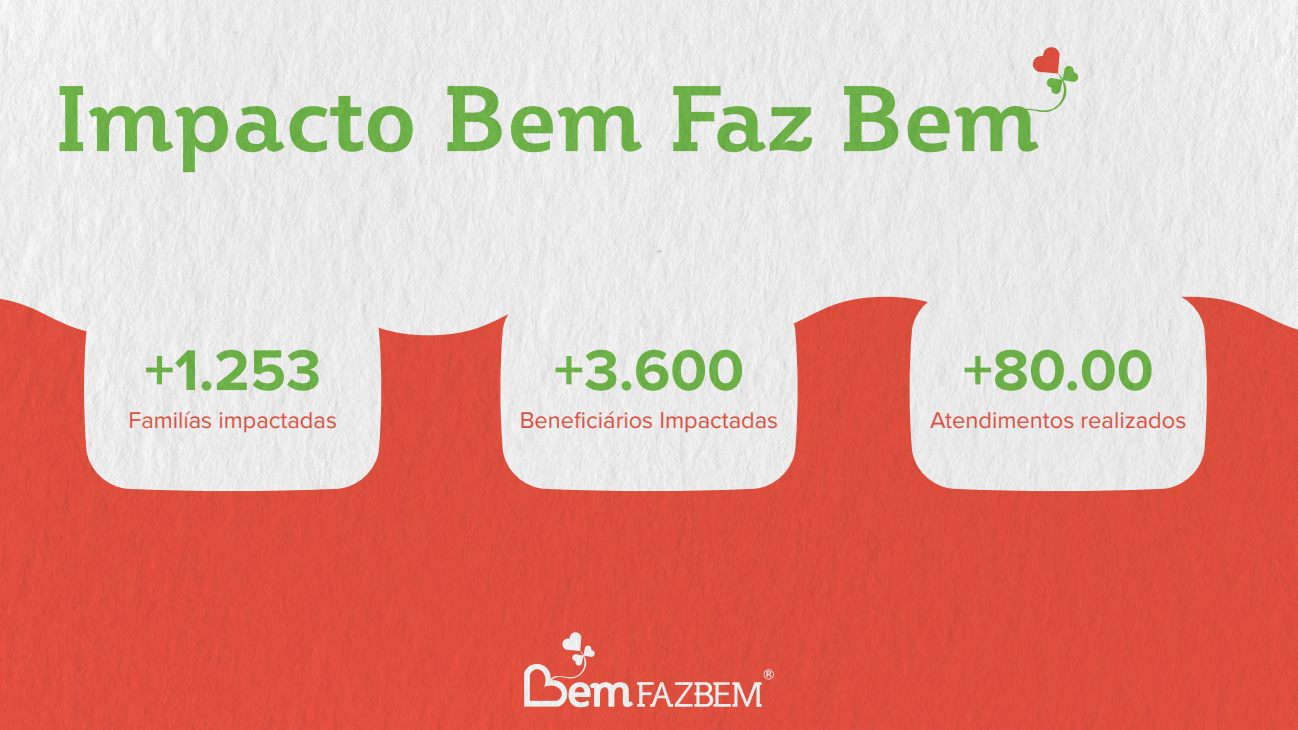
<style>
.page{position:relative;width:1298px;height:730px;background:#fff}
.page>*{position:absolute;margin:0;border:0;box-sizing:border-box;transform-origin:0 0}
.t1{font:700 91.88px "Plume";color:#76c04e}
.t2{font:700 59.5px "Proxima Nova";color:#76c04e}
.t3{font:23.62px "Proxima Nova";color:#f05543}
</style>
<div class="page">
<img style="left:0;top:0;width:1297px;height:730px">
<h1 class="t1" style="left:55px;top:60px;width:986px">Impacto Bem Faz Bem</h1>
<h2 class="t2" style="left:144px;top:326px;width:178px">+1.253</h2>
<h2 class="t2" style="left:554px;top:326px;width:192px">+3.600</h2>
<h2 class="t2" style="left:962px;top:326px;width:192px">+80.00</h2>
<p class="t3" style="left:128px;top:402px;width:210px">Familías impactadas</p>
<p class="t3" style="left:519px;top:402px;width:260px">Beneficiários Impactadas</p>
<p class="t3" style="left:930px;top:402px;width:258px">Atendimentos realizados</p>
</div>
